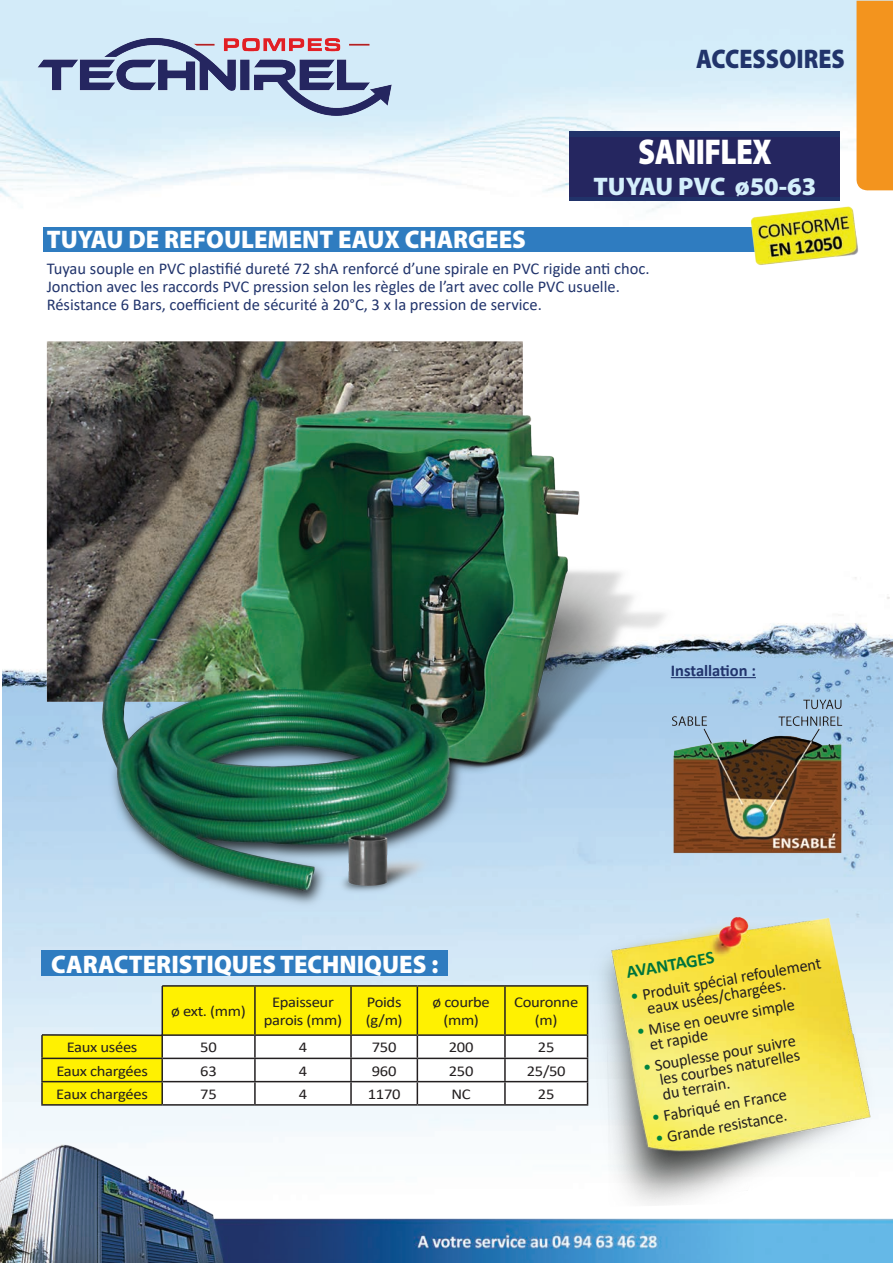
<style>
.page{position:relative;width:893px;height:1263px;background:#fff}
.page>*{position:absolute;margin:0;border:0;box-sizing:border-box;transform-origin:0 0}
.t1{font:900 36px "Myriad Pro";letter-spacing:-.02em;color:#fff;scale:.85 1}
.t2{font:900 27px "Myriad Pro";color:#21346b;scale:.88 1}
.t3{font:900 25.5px "Myriad Pro";color:#fff;scale:.96 1}
.t4{font:900 25.5px "Myriad Pro";color:#d4effb}
.t5{font:700 18px "Calibri";color:#00743c}
.t6{font:16.5px/18px "Calibri";color:#21346c}
.t7{font:16.5px/15px "Calibri";color:#231f20}
.t8{font:700 16.5px "Calibri";color:#21346c}
.t9{font:15px/18px "Calibri";letter-spacing:-.02em;color:#231f20;text-align:center;scale:1.11 1}
.s1{color:#00843f}
</style>
<div class="page">
<img style="left:1px;top:1px;width:892px;height:211px">
<img style="left:2px;top:577px;width:891px;height:567px">
<img style="left:34px;top:34px;width:366px;height:88px">
<div style="left:43px;top:227px;width:702px;height:25px;background:#2f7cc0"></div>
<img style="left:745px;top:203px;width:117px;height:62px">
<img style="left:1px;top:1144px;width:892px;height:119px">
<div style="left:856px;top:1px;width:37px;height:189px;background:#f3941e"></div>
<img style="left:570px;top:131px;width:270px;height:69px">
<div style="left:570px;top:137px;width:270px;height:59px;background:#252660"></div>
<img style="left:589px;top:904px;width:301px;height:302px">
<img style="left:33px;top:341px;width:660px;height:585px">
<hr style="left:671px;top:677px;width:85px;height:1px;background:#21346c">
<img style="left:673px;top:690px;width:181px;height:168px">
<div style="left:41px;top:951px;width:406px;height:24px;background:#2f7cc0"></div>
<svg style="left:42px;top:986px;width:545px;height:118px;background:#f7ef2b"></svg>
<hr style="left:162px;top:985px;width:93px;height:2px;background:#231f20">
<hr style="left:255px;top:985px;width:96px;height:2px;background:#231f20">
<hr style="left:254px;top:987px;width:2px;height:47px;background:#231f20">
<hr style="left:351px;top:985px;width:66px;height:2px;background:#231f20">
<hr style="left:350px;top:987px;width:2px;height:47px;background:#231f20">
<hr style="left:417px;top:985px;width:88px;height:2px;background:#231f20">
<hr style="left:417px;top:987px;width:1px;height:47px;background:#231f20">
<hr style="left:505px;top:985px;width:83px;height:2px;background:#231f20">
<hr style="left:504px;top:987px;width:2px;height:47px;background:#231f20">
<hr style="left:587px;top:987px;width:1px;height:47px;background:#231f20">
<hr style="left:41px;top:1035px;width:2px;height:23px;background:#231f20">
<hr style="left:161px;top:1034px;width:94px;height:2px;background:#231f20">
<hr style="left:161px;top:1036px;width:2px;height:22px;background:#231f20">
<hr style="left:255px;top:1034px;width:96px;height:2px;background:#231f20">
<hr style="left:351px;top:1034px;width:66px;height:2px;background:#231f20">
<hr style="left:417px;top:1034px;width:88px;height:2px;background:#231f20">
<hr style="left:505px;top:1034px;width:83px;height:2px;background:#231f20">
<hr style="left:41px;top:1058px;width:121px;height:1px;background:#231f20">
<hr style="left:41px;top:1059px;width:2px;height:22px;background:#231f20">
<hr style="left:161px;top:1059px;width:2px;height:22px;background:#231f20">
<hr style="left:41px;top:1081px;width:121px;height:1px;background:#231f20">
<hr style="left:41px;top:1082px;width:2px;height:22px;background:#231f20">
<hr style="left:161px;top:1082px;width:2px;height:22px;background:#231f20">
<svg style="left:162px;top:1035px;width:426px;height:69px"></svg>
<hr style="left:41px;top:1104px;width:121px;height:2px;background:#231f20">
<hr style="left:162px;top:1104px;width:93px;height:2px;background:#231f20">
<hr style="left:255px;top:1104px;width:96px;height:2px;background:#231f20">
<hr style="left:351px;top:1104px;width:66px;height:2px;background:#231f20">
<hr style="left:417px;top:1104px;width:88px;height:2px;background:#231f20">
<hr style="left:505px;top:1104px;width:83px;height:2px;background:#231f20">
<hr style="left:42px;top:1034px;width:120px;height:2px;background:#231f20">
<hr style="left:162px;top:986px;width:1px;height:49px;background:#231f20">
<h2 class="t2" style="left:696px;top:43px;width:170px">ACCESSOIRES</h2>
<h1 class="t1" style="left:638px;top:132px;width:159px">SANIFLEX</h1>
<h3 class="t4" style="left:593px;top:172px;width:225px">TUYAU PVC ø50-63</h3>
<h3 class="t3" style="left:47px;top:225px;width:501px">TUYAU DE REFOULEMENT EAUX CHARGEES</h3>
<p class="t6" style="left:47px;top:259px;width:604px">Tuyau souple en PVC plastifié dureté 72 shA renforcé d’une spirale en PVC rigide anti choc.<br>Jonction avec les raccords PVC pression selon les règles de l’art avec colle PVC usuelle.<br>Résistance 6 Bars, coefficient de sécurité à 20°C, 3 x la pression de service.</p>
<p class="t8" style="left:671px;top:659px;width:87px">Installation :</p>
<h3 class="t3" style="left:51px;top:949px;width:405px">CARACTERISTIQUES TECHNIQUES :</h3>
<p class="t9" style="left:171px;top:1002px;width:69px">ø ext. (mm)</p>
<p class="t9" style="left:264px;top:993px;width:72px">Epaisseur parois (mm)</p>
<p class="t9" style="left:366px;top:993px;width:35px;text-align:left">Poids (g/m)</p>
<p class="t9" style="left:432px;top:993px;width:53px">ø courbe (mm)</p>
<p class="t9" style="left:514px;top:993px;width:59px">Couronne (m)</p>
<p class="t9" style="left:67px;top:1038px;width:65px">Eaux usées</p>
<p class="t9" style="left:200px;top:1038px;width:16px">50</p>
<p class="t9" style="left:299px;top:1038px;width:9px">4</p>
<p class="t9" style="left:372px;top:1038px;width:24px">750</p>
<p class="t9" style="left:449px;top:1038px;width:24px">200</p>
<p class="t9" style="left:538px;top:1038px;width:16px">25</p>
<p class="t9" style="left:56px;top:1061px;width:84px">Eaux chargées</p>
<p class="t9" style="left:200px;top:1061px;width:16px">63</p>
<p class="t9" style="left:299px;top:1061px;width:9px">4</p>
<p class="t9" style="left:372px;top:1061px;width:24px">960</p>
<p class="t9" style="left:449px;top:1061px;width:24px">250</p>
<p class="t9" style="left:527px;top:1061px;width:36px">25/50</p>
<p class="t9" style="left:56px;top:1084px;width:84px">Eaux chargées</p>
<p class="t9" style="left:200px;top:1084px;width:16px">75</p>
<p class="t9" style="left:299px;top:1084px;width:9px">4</p>
<p class="t9" style="left:368px;top:1084px;width:31px">1170</p>
<p class="t9" style="left:451px;top:1084px;width:19px">NC</p>
<p class="t9" style="left:538px;top:1084px;width:16px">25</p>
<p class="t5" style="left:624px;top:960px;width:91px;rotate:-10deg">AVANTAGES</p>
<p class="t7" style="left:643px;top:986px;width:181px;text-indent:-14px;rotate:-10deg"><span class="s1">•</span> Produit spécial refoulement eaux usées/chargées.</p>
<p class="t7" style="left:646px;top:1022px;width:151px;text-indent:-11px;rotate:-10deg"><span class="s1">•</span> Mise en oeuvre simple et rapide</p>
<p class="t7" style="left:656px;top:1057px;width:144px;text-align:justify;text-indent:-14px;rotate:-10deg"><span class="s1">•</span> Souplesse pour suivre les courbes naturelles du terrain.</p>
<p class="t7" style="left:651px;top:1110px;width:138px;rotate:-10deg"><span class="s1">•</span> Fabriqué en France</p>
<p class="t7" style="left:654px;top:1130px;width:135px;rotate:-10deg"><span class="s1">•</span> Grande resistance.</p>
</div>
